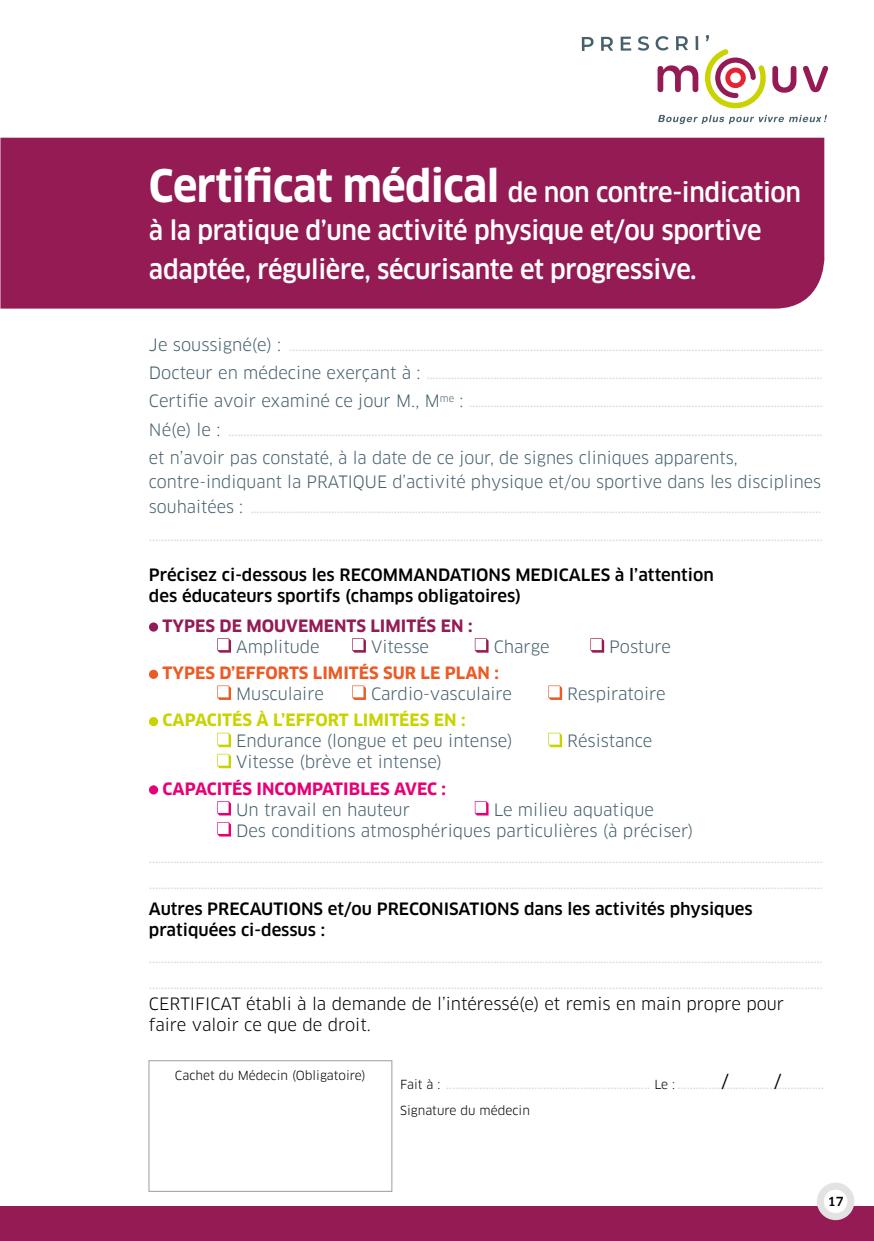
<style>
.page{position:relative;width:874px;height:1241px;background:#fff}
.page>*{position:absolute;margin:0;border:0;box-sizing:border-box;transform-origin:0 0}
.t1{font:500 26.25px/38.5px "Clan OT";letter-spacing:-.015em;color:#fff;scale:.95 1}
.t2{font:16.62px/24.5px "Clan OT";color:#46606c}
.t3{font:500 16.62px/21px "Clan OT";color:#000}
.t4{font:16.62px/21px "Clan OT";color:#000}
.t5{font:700 16.62px "Clan OT";color:#eb5b25}
.t6{font:700 16.62px "Clan OT";color:#c8d300}
.t7{font:700 16.62px "Clan OT";color:#941b54}
.t8{font:700 16.62px "Clan OT";color:#e60076}
.t9{font:16.62px "Clan OT News";color:#000}
.t10{font:13.12px/28px "Clan OT News";color:#dadada}
.t11{font:12.25px "Clan OT";color:#000}
.t12{font:500 12.25px "Clan OT";color:#000}
.s1{font-weight:700;font-size:43.75px}
.s2{font-family:"Clan OT";font-size:16.62px;color:#46606c}
.s3{font-family:"Clan OT";font-size:12.25px;color:#000}
</style>
<div class="page">
<div style="left:0;top:1205px;width:873px;height:35px;background:#941b54"></div>
<svg style="left:581px;top:37px;width:12px;height:14px"></svg>
<svg style="left:601px;top:37px;width:11px;height:14px"></svg>
<svg style="left:620px;top:37px;width:11px;height:14px"></svg>
<svg style="left:638px;top:36px;width:10px;height:15px"></svg>
<svg style="left:772px;top:66px;width:24px;height:27px"></svg>
<svg style="left:803px;top:66px;width:24px;height:26px"></svg>
<svg style="left:655px;top:35px;width:111px;height:74px"></svg>
<svg style="left:658px;top:115px;width:168px;height:9px"></svg>
<div style="left:820px;top:1185px;width:30px;height:31px;background:#fff;border-radius:50%"></div>
<div style="left:816px;top:1182px;width:37px;height:37px;border:7px solid #e3e3e3;border-radius:50%"></div>
<div style="left:0;top:138px;width:823px;height:170px;background:#941b54"></div>
<div style="left:149px;top:622px;width:9px;height:9px;background:#941b54;border-radius:50%"></div>
<svg style="left:217px;top:638px;width:14px;height:14px"></svg>
<svg style="left:352px;top:638px;width:14px;height:14px"></svg>
<svg style="left:474px;top:638px;width:14px;height:14px"></svg>
<svg style="left:590px;top:638px;width:14px;height:14px"></svg>
<div style="left:149px;top:669px;width:9px;height:9px;background:#eb5b25;border-radius:50%"></div>
<svg style="left:217px;top:685px;width:14px;height:14px"></svg>
<svg style="left:352px;top:685px;width:14px;height:14px"></svg>
<svg style="left:548px;top:685px;width:14px;height:14px"></svg>
<div style="left:149px;top:717px;width:9px;height:9px;background:#c8d300;border-radius:50%"></div>
<svg style="left:217px;top:732px;width:14px;height:15px"></svg>
<svg style="left:548px;top:732px;width:14px;height:15px"></svg>
<svg style="left:217px;top:753px;width:14px;height:15px"></svg>
<div style="left:149px;top:785px;width:9px;height:9px;background:#e60076;border-radius:50%"></div>
<svg style="left:217px;top:801px;width:14px;height:14px"></svg>
<svg style="left:474px;top:801px;width:14px;height:14px"></svg>
<svg style="left:217px;top:822px;width:14px;height:14px"></svg>
<div style="left:148px;top:1060px;width:244px;height:131px;border:1px solid #9d9d9c"></div>
<h1 class="t1" style="left:149px;top:173px;width:687px"><span class="s1">Certificat médical</span> de non contre-indication à la pratique d’une activité physique et/ou sportive adaptée, régulière, sécurisante et progressive.</h1>
<p class="t10" style="left:149px;top:332px;width:675px;text-align:justify"><span class="s2">Je soussigné(e) :</span> ...............................................................................................................................................................................<br><span class="s2">Docteur en médecine exerçant à :</span> ..................................................................................................................................<br><span class="s2">Certifie avoir examiné ce jour M., M</span><sup>me</sup> <span class="s2">:</span> ....................................................................................................................<br><span class="s2">Né(e) le :</span> ...................................................................................................................................................................................................</p>
<p class="t2" style="left:149px;top:445px;width:673px">et n’avoir pas constaté, à la date de ce jour, de signes cliniques apparents, contre-indiquant la PRATIQUE d’activité physique et/ou sportive dans les disciplines</p>
<p class="t10" style="left:149px;top:493px;width:675px"><span class="s2">souhaitées :</span> ............................................................................................................................................................................................... .............................................................................................................................................................................................................................</p>
<p class="t3" style="left:149px;top:564px;width:566px">Précisez ci-dessous les RECOMMANDATIONS MEDICALES à l’attention des éducateurs sportifs (champs obligatoires)</p>
<p class="t7" style="left:162px;top:615px;width:311px">TYPES DE MOUVEMENTS LIMITÉS EN :</p>
<p class="t2" style="left:236px;top:634px;width:85px">Amplitude</p>
<p class="t2" style="left:371px;top:634px;width:59px">Vitesse</p>
<p class="t2" style="left:493px;top:634px;width:58px">Charge</p>
<p class="t2" style="left:609px;top:634px;width:63px">Posture</p>
<p class="t5" style="left:162px;top:663px;width:337px">TYPES D’EFFORTS LIMITÉS SUR LE PLAN :</p>
<p class="t2" style="left:236px;top:681px;width:89px">Musculaire</p>
<p class="t2" style="left:371px;top:681px;width:142px">Cardio-vasculaire</p>
<p class="t2" style="left:567px;top:681px;width:100px">Respiratoire</p>
<p class="t6" style="left:162px;top:710px;width:304px">CAPACITÉS À L’EFFORT LIMITÉES EN :</p>
<p class="t2" style="left:236px;top:728px;width:278px">Endurance (longue et peu intense)</p>
<p class="t2" style="left:567px;top:728px;width:87px">Résistance</p>
<p class="t2" style="left:236px;top:749px;width:207px">Vitesse (brève et intense)</p>
<p class="t8" style="left:162px;top:778px;width:285px">CAPACITÉS INCOMPATIBLES AVEC :</p>
<p class="t2" style="left:236px;top:797px;width:175px">Un travail en hauteur</p>
<p class="t2" style="left:236px;top:798px;width:458px;line-height:21px;text-indent:257px">Le milieu aquatique<br>Des conditions atmosphériques particulières (à préciser)</p>
<p class="t10" style="left:149px;top:844px;width:675px;line-height:26.2px">............................................................................................................................................................................................................................. .............................................................................................................................................................................................................................</p>
<p class="t3" style="left:149px;top:898px;width:605px">Autres PRECAUTIONS et/ou PRECONISATIONS dans les activités physiques pratiquées ci-dessus :</p>
<p class="t10" style="left:149px;top:944px;width:675px;line-height:26.2px">............................................................................................................................................................................................................................. .............................................................................................................................................................................................................................</p>
<p class="t4" style="left:149px;top:993px;width:636px">CERTIFICAT établi à la demande de l’intéressé(e) et remis en main propre pour faire valoir ce que de droit.</p>
<p class="t11" style="left:175px;top:1067px;width:192px">Cachet du Médecin (Obligatoire)</p>
<p class="t10" style="left:400px;top:1070px;width:425px"><span class="s3">Fait à :</span> ................................................................... <span class="s3">Le :</span> ................................................</p>
<p class="t11" style="left:400px;top:1103px;width:131px">Signature du médecin</p>
<p class="t9" style="left:721px;top:1071px;width:9px">/</p>
<p class="t9" style="left:773px;top:1071px;width:9px">/</p>
<p class="t12" style="left:827px;top:1194px;width:17px">17</p>
</div>
